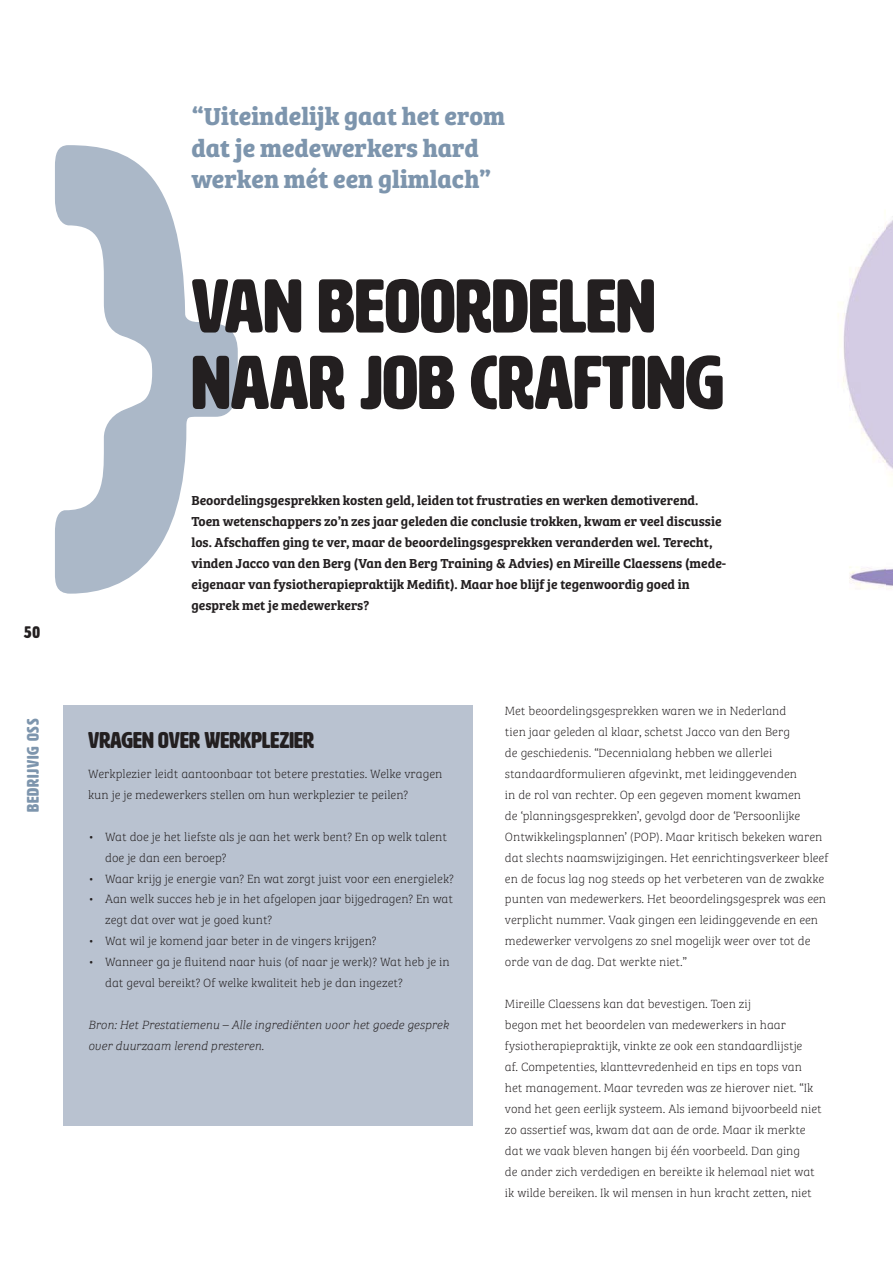
<style>
.page{position:relative;width:893px;height:1263px;background:#fff}
.page>*{position:absolute;margin:0;border:0;box-sizing:border-box;transform-origin:0 0}
.t1{font:75px/76.5px "HWT Artz";color:#231f20}
.t2{font:700 25.5px/31.5px "Bree Serif";color:#7d95ad}
.t3{font:22.5px "HWT Artz";color:#231f20}
.t4{font:16.5px "HWT Artz";letter-spacing:.05em;color:#7d95ad}
.t5{font:16.5px "HWT Artz";color:#231f20}
.t6{font:13.5px/21px "Bree Serif Sb";color:#231f20}
.t7{font:12.3px/21px "Bree Serif Th";color:#231f20}
.t8{font:italic 12.3px/21px "Bree Serif Th";color:#231f20}
</style>
<div class="page">
<svg style="left:55px;top:145px;width:183px;height:449px"></svg>
<img style="left:838px;top:228px;width:48px;height:361px">
<div style="left:64px;top:706px;width:409px;height:420px;background:#b9c2d0"></div>
<img style="left:886px;top:220px;width:6px;height:369px">
<h3 class="t5" style="left:24px;top:623px;width:18px">50</h3>
<h3 class="t4" style="left:23px;top:812px;width:95px;rotate:-90deg">BEDRIJVIG OSS</h3>
<h2 class="t2" style="left:191px;top:102px;width:315px">“Uiteindelijk gaat het erom dat je medewerkers hard werken mét een glimlach”</h2>
<h1 class="t1" style="left:191px;top:268px;width:534px">VAN BEOORDELEN<br>NAAR JOB CRAFTING</h1>
<p class="t6" style="left:191px;top:491px;width:536px">Beoordelingsgesprekken kosten geld, leiden tot frustraties en werken demotiverend.<br>Toen wetenschappers zo’n zes jaar geleden die conclusie trokken, kwam er veel discussie los. Afschaffen ging te ver, maar de beoordelingsgesprekken veranderden wel. Terecht, vinden Jacco van den Berg (Van den Berg Training &amp; Advies) en Mireille Claessens (mede&shy;eigenaar van fysiotherapiepraktĳk Medifit). Maar hoe blĳf je tegenwoordig goed in gesprek met je medewerkers?</p>
<h3 class="t3" style="left:88px;top:727px;width:227px">VRAGEN OVER WERKPLEZIER</h3>
<p class="t7" style="left:88px;top:764px;width:356px">Werkplezier leidt aantoonbaar tot betere prestaties. Welke vragen kun je je medewerkers stellen om hun werkplezier te peilen?</p>
<p class="t7" style="left:105px;top:827px;width:343px;text-indent:-17px">• Wat doe je het liefste als je aan het werk bent? En op welk talent doe je dan een beroep?</p>
<p class="t7" style="left:88px;top:869px;width:367px">• Waar krĳg je energie van? En wat zorgt juist voor een energielek?</p>
<p class="t7" style="left:105px;top:890px;width:349px;text-indent:-17px">• Aan welk succes heb je in het afgelopen jaar bĳgedragen? En wat zegt dat over wat je goed kunt?</p>
<p class="t7" style="left:88px;top:932px;width:290px">• Wat wil je komend jaar beter in de vingers krĳgen?</p>
<p class="t7" style="left:105px;top:953px;width:346px;text-indent:-17px">• Wanneer ga je fluitend naar huis (of naar je werk)? Wat heb je in dat geval bereikt? Of welke kwaliteit heb je dan ingezet?</p>
<p class="t8" style="left:88px;top:1016px;width:362px">Bron: Het Prestatiemenu – Alle ingrediënten voor het goede gesprek over duurzaam lerend presteren.</p>
<p class="t7" style="left:505px;top:701px;width:325px">Met beoordelingsgesprekken waren we in Nederland<br>tien jaar geleden al klaar, schetst Jacco van den Berg<br>de geschiedenis. “Decennialang hebben we allerlei standaardformulieren afgevinkt, met leidinggevenden<br>in de rol van rechter. Op een gegeven moment kwamen<br>de ‘planningsgesprekken’, gevolgd door de ‘Persoonlĳke Ontwikkelingsplannen’ (POP). Maar kritisch bekeken waren dat slechts naamswĳzigingen. Het eenrichtingsverkeer bleef en de focus lag nog steeds op het verbeteren van de zwakke punten van medewerkers. Het beoordelingsgesprek was een verplicht nummer. Vaak gingen een leidinggevende en een medewerker vervolgens zo snel mogelĳk weer over tot de orde van de dag. Dat werkte niet.”</p>
<p class="t7" style="left:505px;top:995px;width:318px">Mireille Claessens kan dat bevestigen. Toen zĳ<br>begon met het beoordelen van medewerkers in haar fysiotherapiepraktĳk, vinkte ze ook een standaardlĳstje<br>af. Competenties, klanttevredenheid en tips en tops van het management. Maar tevreden was ze hierover niet. “Ik vond het geen eerlĳk systeem. Als iemand bĳvoorbeeld niet zo assertief was, kwam dat aan de orde. Maar ik merkte dat we vaak bleven hangen bĳ één voorbeeld. Dan ging<br>de ander zich verdedigen en bereikte ik helemaal niet wat ik wilde bereiken. Ik wil mensen in hun kracht zetten, niet</p>
</div>
